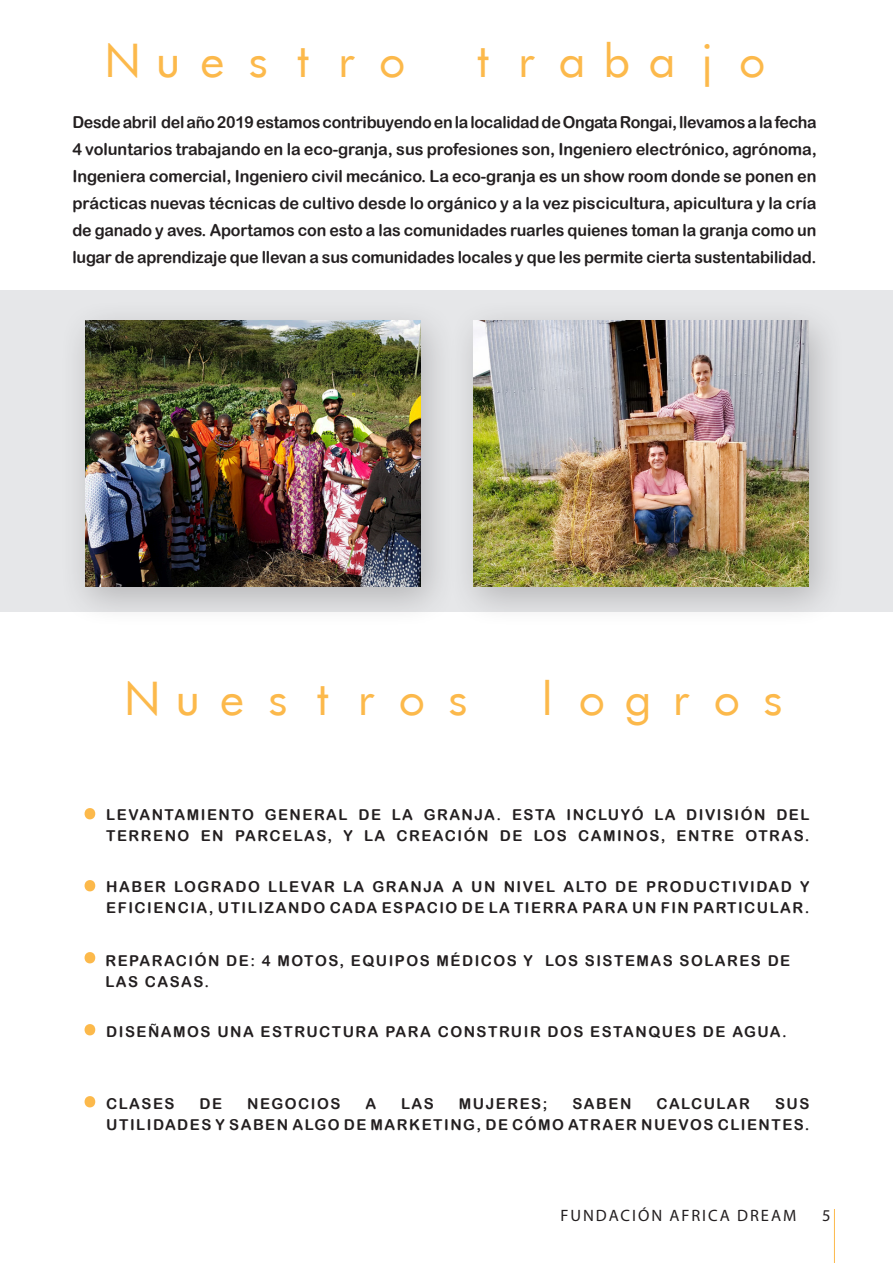
<style>
.page{position:relative;width:893px;height:1263px;background:#fff}
.page>*{position:absolute;margin:0;border:0;box-sizing:border-box;transform-origin:0 0}
.Featured_Element_7{font:90px "Myriad Pro";color:#fcb94b}
.Featured_Element_7-2{font:45px "Futurist Fixed Width";color:#fcb94b}
.TEXT_10pt__Black{font:16.5px/27px "Arial Rounded MT Bold";letter-spacing:-.01em;color:#231f20;text-align:justify}
.t1{font:16.5px "Myriad Pro";letter-spacing:.12em;color:#231f20}
.Title_Text_19pt__Bla{font:15px/21px "Arial Rounded MT Bold";letter-spacing:.1em;color:#231f20}
</style>
<div class="page">
<div style="left:0;top:291px;width:893px;height:321px;background:#e6e7e9"></div>
<div style="left:58px;top:298px;width:401px;height:331px;background:#231f20;opacity:.25"></div>
<img style="left:85px;top:321px;width:335px;height:265px">
<div style="left:446px;top:298px;width:401px;height:331px;background:#231f20;opacity:.25"></div>
<img style="left:473px;top:321px;width:336px;height:265px">
<hr style="left:834px;top:1209px;width:1px;height:54px;background:#fcb94b">
<p class="Featured_Element_7-2" style="left:100px;top:32px;width:676px">Nuestro trabajo</p>
<p class="TEXT_10pt__Black" style="left:72px;top:109px;width:746px">Desde abril del año 2019 estamos contribuyendo en la localidad de Ongata Rongai, llevamos a la fecha 4 voluntarios trabajando en la eco-granja, sus profesiones son, Ingeniero electrónico, agrónoma, Ingeniera comercial, Ingeniero civil mecánico. La eco-granja es un show room donde se ponen en prácticas nuevas técnicas de cultivo desde lo orgánico y a la vez piscicultura, apicultura y la cría de ganado y aves. Aportamos con esto a las comunidades ruarles quienes toman la granja como un lugar de aprendizaje que llevan a sus comunidades locales y que les permite cierta sustentabilidad.</p>
<p class="Featured_Element_7-2" style="left:120px;top:670px;width:677px">Nuestros logros</p>
<p class="Featured_Element_7" style="left:80px;top:733px;width:20px">.</p>
<p class="Featured_Element_7" style="left:80px;top:805px;width:20px">.</p>
<p class="Featured_Element_7" style="left:80px;top:877px;width:20px">.</p>
<p class="Featured_Element_7" style="left:80px;top:949px;width:20px">.</p>
<p class="Title_Text_19pt__Bla" style="left:106px;top:804px;width:705px">LEVANTAMIENTO GENERAL DE LA GRANJA. ESTA INCLUYÓ LA DIVISIÓN DEL<br>TERRENO EN PARCELAS, Y LA CREACIÓN DE LOS CAMINOS, ENTRE OTRAS.</p>
<p class="Title_Text_19pt__Bla" style="left:106px;top:876px;width:705px">HABER LOGRADO LLEVAR LA GRANJA A UN NIVEL ALTO DE PRODUCTIVIDAD Y</p>
<p class="Title_Text_19pt__Bla" style="left:106px;top:897px;width:705px">EFICIENCIA, UTILIZANDO CADA ESPACIO DE LA TIERRA PARA UN FIN PARTICULAR.</p>
<p class="Title_Text_19pt__Bla" style="left:106px;top:950px;width:686px">REPARACIÓN DE: 4 MOTOS, EQUIPOS MÉDICOS Y LOS SISTEMAS SOLARES DE<br>LAS CASAS.</p>
<p class="Title_Text_19pt__Bla" style="left:106px;top:1021px;width:682px">DISEÑAMOS UNA ESTRUCTURA PARA CONSTRUIR DOS ESTANQUES DE AGUA.</p>
<p class="Featured_Element_7" style="left:80px;top:1021px;width:20px">.</p>
<p class="Title_Text_19pt__Bla" style="left:106px;top:1092px;width:70px">CLASES</p>
<p class="Title_Text_19pt__Bla" style="left:200px;top:1092px;width:24px">DE</p>
<p class="Title_Text_19pt__Bla" style="left:247px;top:1092px;width:95px">NEGOCIOS</p>
<p class="Title_Text_19pt__Bla" style="left:365px;top:1092px;width:12px">A</p>
<p class="Title_Text_19pt__Bla" style="left:401px;top:1092px;width:34px">LAS</p>
<p class="Title_Text_19pt__Bla" style="left:459px;top:1092px;width:90px">MUJERES;</p>
<p class="Title_Text_19pt__Bla" style="left:572px;top:1092px;width:60px">SABEN</p>
<p class="Title_Text_19pt__Bla" style="left:656px;top:1092px;width:95px">CALCULAR</p>
<p class="Title_Text_19pt__Bla" style="left:775px;top:1092px;width:36px">SUS</p>
<p class="Title_Text_19pt__Bla" style="left:106px;top:1113px;width:705px">UTILIDADES Y SABEN ALGO DE MARKETING, DE CÓMO ATRAER NUEVOS CLIENTES.</p>
<p class="t1" style="left:560px;top:1206px;width:237px">FUNDACIÓN AFRICA DREAM</p>
<p class="t1" style="left:822px;top:1206px;width:10px">5</p>
</div>
